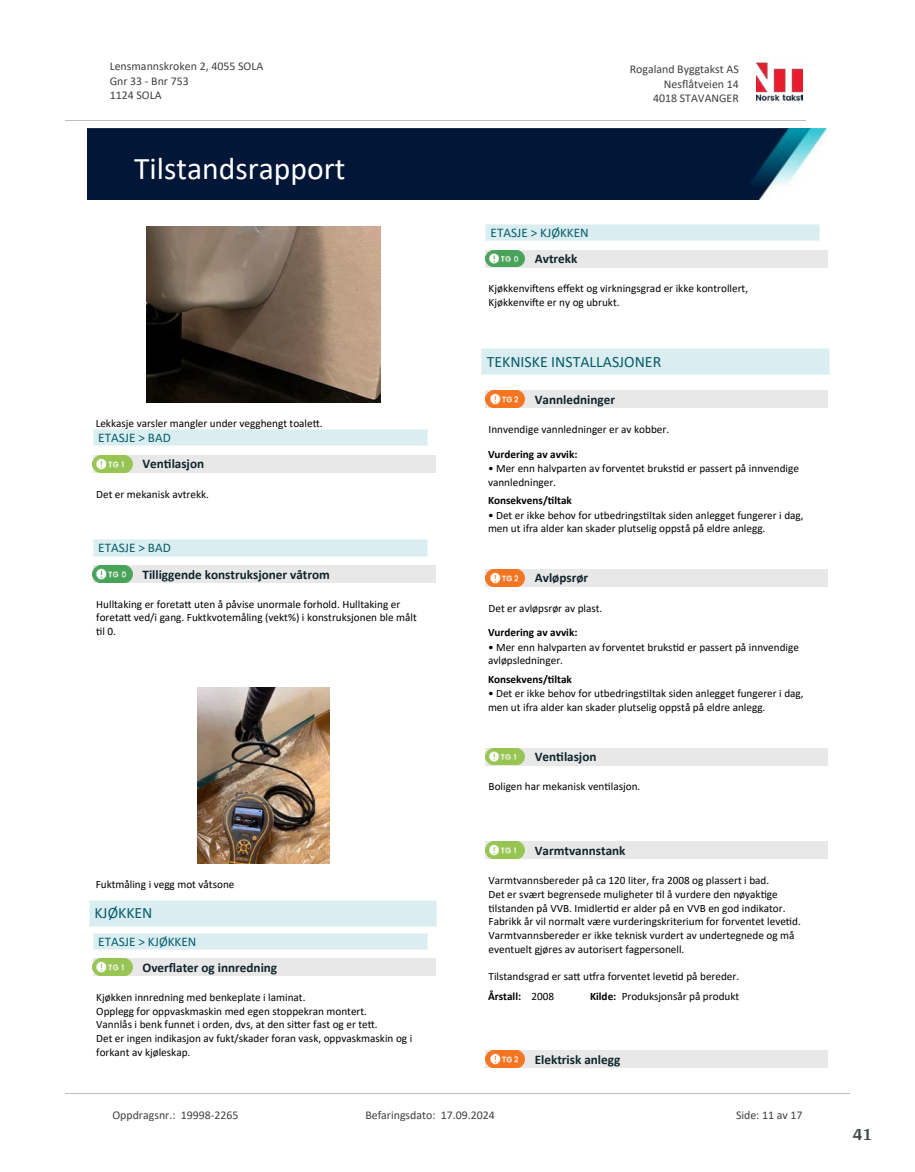
<style>
.page{position:relative;width:915px;height:1172px;background:#fff}
.page>*{position:absolute;margin:0;border:0;box-sizing:border-box;transform-origin:0 0}
.t1{font:31.65px "Calibri";color:#fff}
.t2{font:700 18px "Arya";color:#414749}
.t3{font:15.75px "Calibri";color:#065c69}
.t4{font:700 13.2px "Calibri";color:#0f252c}
.t5{font:13.2px "Calibri";color:#065c69}
.t6{font:11.85px/14.5px "Calibri";color:#404040}
.t7{font:11.25px/13.6px "Calibri";color:#000}
.t8{font:700 11.25px "Calibri";color:#000}
.s1{font-weight:700}
</style>
<div class="page">
<img style="left:146px;top:226px;width:234px;height:176px">
<div style="left:93px;top:455px;width:342px;height:17px;background:#e8e8e8"></div>
<svg style="left:97px;top:455px;width:36px;height:13px"></svg>
<img style="left:93px;top:456px;width:39px;height:16px">
<div style="left:93px;top:430px;width:334px;height:16px;background:#daeef2"></div>
<svg style="left:93px;top:431px;width:1px;height:15px"></svg>
<svg style="left:427px;top:430px;width:1px;height:16px"></svg>
<hr style="left:93px;top:430px;width:334px;height:1px;background:#eaf5f7">
<hr style="left:93px;top:446px;width:334px;height:1px;background:#eaf5f7">
<div style="left:93px;top:565px;width:342px;height:17px;background:#e8e8e8"></div>
<img style="left:93px;top:565px;width:39px;height:17px">
<div style="left:93px;top:540px;width:334px;height:16px;background:#daeef2"></div>
<svg style="left:93px;top:541px;width:1px;height:15px"></svg>
<svg style="left:427px;top:540px;width:1px;height:16px"></svg>
<hr style="left:93px;top:540px;width:334px;height:1px;background:#eaf5f7">
<hr style="left:93px;top:556px;width:334px;height:1px;background:#eaf5f7">
<img style="left:197px;top:688px;width:132px;height:176px">
<div style="left:89px;top:900px;width:347px;height:27px;background:#daeef2"></div>
<svg style="left:89px;top:901px;width:1px;height:25px"></svg>
<svg style="left:436px;top:901px;width:1px;height:25px"></svg>
<hr style="left:89px;top:900px;width:348px;height:1px;background:#eaf5f7">
<hr style="left:89px;top:926px;width:348px;height:1px;background:#eaf5f7">
<div style="left:93px;top:959px;width:342px;height:17px;background:#e8e8e8"></div>
<svg style="left:97px;top:963px;width:36px;height:13px"></svg>
<img style="left:93px;top:958px;width:39px;height:17px">
<div style="left:93px;top:933px;width:334px;height:16px;background:#daeef2"></div>
<svg style="left:93px;top:934px;width:1px;height:15px"></svg>
<svg style="left:427px;top:933px;width:1px;height:16px"></svg>
<hr style="left:93px;top:933px;width:334px;height:1px;background:#eaf5f7">
<hr style="left:93px;top:949px;width:334px;height:1px;background:#eaf5f7">
<div style="left:485px;top:250px;width:342px;height:17px;background:#e8e8e8"></div>
<img style="left:485px;top:250px;width:39px;height:17px">
<div style="left:485px;top:224px;width:334px;height:17px;background:#daeef2"></div>
<svg style="left:485px;top:225px;width:1px;height:15px"></svg>
<svg style="left:819px;top:224px;width:1px;height:17px"></svg>
<hr style="left:485px;top:224px;width:334px;height:1px;background:#eaf5f7">
<hr style="left:485px;top:240px;width:334px;height:1px;background:#eaf5f7">
<div style="left:481px;top:348px;width:347px;height:27px;background:#daeef2"></div>
<svg style="left:481px;top:349px;width:1px;height:26px"></svg>
<svg style="left:828px;top:349px;width:1px;height:26px"></svg>
<hr style="left:481px;top:348px;width:348px;height:1px;background:#eaf5f7">
<hr style="left:481px;top:375px;width:348px;height:1px;background:#eaf5f7">
<div style="left:485px;top:391px;width:342px;height:17px;background:#e8e8e8"></div>
<svg style="left:489px;top:395px;width:36px;height:13px"></svg>
<img style="left:485px;top:390px;width:39px;height:17px">
<div style="left:485px;top:569px;width:342px;height:17px;background:#e8e8e8"></div>
<img style="left:485px;top:569px;width:39px;height:17px">
<div style="left:485px;top:748px;width:342px;height:17px;background:#e8e8e8"></div>
<img style="left:485px;top:748px;width:39px;height:17px">
<div style="left:485px;top:842px;width:342px;height:17px;background:#e8e8e8"></div>
<img style="left:485px;top:842px;width:39px;height:17px">
<div style="left:485px;top:1051px;width:342px;height:17px;background:#e8e8e8"></div>
<svg style="left:489px;top:1055px;width:36px;height:13px"></svg>
<img style="left:485px;top:1050px;width:39px;height:17px">
<img style="left:756px;top:62px;width:46px;height:40px">
<hr style="left:65px;top:120px;width:740px;height:1px;background:#c0c0c0">
<img style="left:88px;top:129px;width:738px;height:71px">
<hr style="left:65px;top:1093px;width:784px;height:1px;background:#c0c0c0">
<p class="t6" style="left:110px;top:59px;width:155px">Lensmannskroken 2, 4055 SOLA<br>Gnr 33 - Bnr 753<br>1124 SOLA</p>
<p class="t6" style="left:629px;top:62px;width:110px">Rogaland Byggtakst AS</p>
<p class="t6" style="left:663px;top:76px;width:76px">Nes昀氀åtveien 14</p>
<p class="t6" style="left:653px;top:91px;width:87px">4018 STAVANGER</p>
<h1 class="t1" style="left:134px;top:147px;width:213px">Tilstandsrapport</h1>
<p class="t7" style="left:96px;top:416px;width:228px">Lekkasje varsler mangler under vegghengt toale琀琀.</p>
<p class="t4" style="left:142px;top:455px;width:63px">Ven琀椀lasjon</p>
<p class="t7" style="left:96px;top:487px;width:114px">Det er mekanisk avtrekk.</p>
<p class="t5" style="left:98px;top:429px;width:74px">ETASJE &gt; BAD</p>
<p class="t5" style="left:98px;top:539px;width:74px">ETASJE &gt; BAD</p>
<p class="t4" style="left:142px;top:565px;width:189px">Tilliggende konstruksjoner våtrom</p>
<p class="t7" style="left:96px;top:597px;width:322px">Hulltaking er foreta琀琀 uten å påvise unormale forhold. Hulltaking er foreta琀琀 ved/i gang. Fuktkvotemåling (vekt%) i konstruksjonen ble målt琀椀l 0.</p>
<p class="t7" style="left:96px;top:877px;width:140px">Fuktmåling i vegg mot våtsone</p>
<h3 class="t3" style="left:94px;top:902px;width:60px">KJØKKEN</h3>
<p class="t5" style="left:98px;top:932px;width:99px">ETASJE &gt; KJØKKEN</p>
<p class="t4" style="left:142px;top:958px;width:136px">Over昀氀ater og innredning</p>
<p class="t7" style="left:96px;top:990px;width:317px">Kjøkken innredning med benkeplate i laminat.<br>Opplegg for oppvaskmaskin med egen stoppekran montert.<br>Vannlås i benk funnet i orden, dvs, at den si琀琀er fast og er te琀琀.<br>Det er ingen indikasjon av fukt/skader foran vask, oppvaskmaskin og i forkant av kjøleskap.</p>
<p class="t5" style="left:490px;top:223px;width:99px">ETASJE &gt; KJØKKEN</p>
<p class="t4" style="left:534px;top:249px;width:44px">Avtrekk</p>
<p class="t7" style="left:488px;top:281px;width:261px">Kjøkkenvi昀琀ens e昀昀ekt og virkningsgrad er ikke kontrollert,<br>Kjøkkenvi昀琀e er ny og ubrukt.</p>
<h3 class="t3" style="left:486px;top:350px;width:176px">TEKNISKE INSTALLASJONER</h3>
<p class="t4" style="left:534px;top:390px;width:82px">Vannledninger</p>
<p class="t7" style="left:488px;top:422px;width:182px">Innvendige vannledninger er av kobber.</p>
<p class="t8" style="left:488px;top:446px;width:91px">Vurdering av avvik:</p>
<p class="t7" style="left:488px;top:461px;width:312px">• Mer enn halvparten av forventet bruks琀椀d er passert på innvendige vannledninger.</p>
<p class="t8" style="left:488px;top:493px;width:85px">Konsekvens/琀椀ltak</p>
<p class="t7" style="left:488px;top:508px;width:317px">• Det er ikke behov for utbedrings琀椀ltak siden anlegget fungerer i dag, men ut ifra alder kan skader plutselig oppstå på eldre anlegg.</p>
<p class="t4" style="left:534px;top:569px;width:55px">Avløpsrør</p>
<p class="t7" style="left:488px;top:601px;width:115px">Det er avløpsrør av plast.</p>
<p class="t8" style="left:488px;top:625px;width:91px">Vurdering av avvik:</p>
<p class="t7" style="left:488px;top:640px;width:312px">• Mer enn halvparten av forventet bruks琀椀d er passert på innvendige avløpsledninger.</p>
<p class="t8" style="left:488px;top:671px;width:85px">Konsekvens/琀椀ltak</p>
<p class="t7" style="left:488px;top:686px;width:317px">• Det er ikke behov for utbedrings琀椀ltak siden anlegget fungerer i dag, men ut ifra alder kan skader plutselig oppstå på eldre anlegg.</p>
<p class="t4" style="left:534px;top:747px;width:63px">Ven琀椀lasjon</p>
<p class="t7" style="left:488px;top:779px;width:153px">Boligen har mekanisk ven琀椀lasjon.</p>
<p class="t4" style="left:534px;top:841px;width:92px">Varmtvannstank</p>
<p class="t7" style="left:488px;top:873px;width:314px">Varmtvannsbereder på ca 120 liter, fra 2008 og plassert i bad.<br>Det er svært begrensede muligheter 琀椀l å vurdere den nøyak琀椀ge<br>琀椀lstanden på VVB. Imidler琀椀d er alder på en VVB en god indikator.<br>Fabrikk år vil normalt være vurderingskriterium for forventet leve琀椀d.<br>Varmtvannsbereder er ikke teknisk vurdert av undertegnede og må eventuelt gjøres av autorisert fagpersonell.</p>
<p class="t7" style="left:488px;top:966px;width:253px;line-height:20.4px">Tilstandsgrad er sa琀琀 u琀昀ra forventet leve琀椀d på bereder.<br><span class="s1">Årstall:</span> 2008</p>
<p class="t7" style="left:590px;top:989px;width:151px"><span class="s1">Kilde:</span> Produksjonsår på produkt</p>
<p class="t4" style="left:534px;top:1050px;width:87px">Elektrisk anlegg</p>
<p class="t6" style="left:112px;top:1107px;width:127px">Oppdragsnr.: 19998-2265</p>
<p class="t6" style="left:365px;top:1107px;width:131px">Befaringsdato: 17.09.2024</p>
<p class="t6" style="left:735px;top:1107px;width:68px">Side: 11 av 17</p>
<h2 class="t2" style="left:852px;top:1123px;width:21px">41</h2>
</div>
